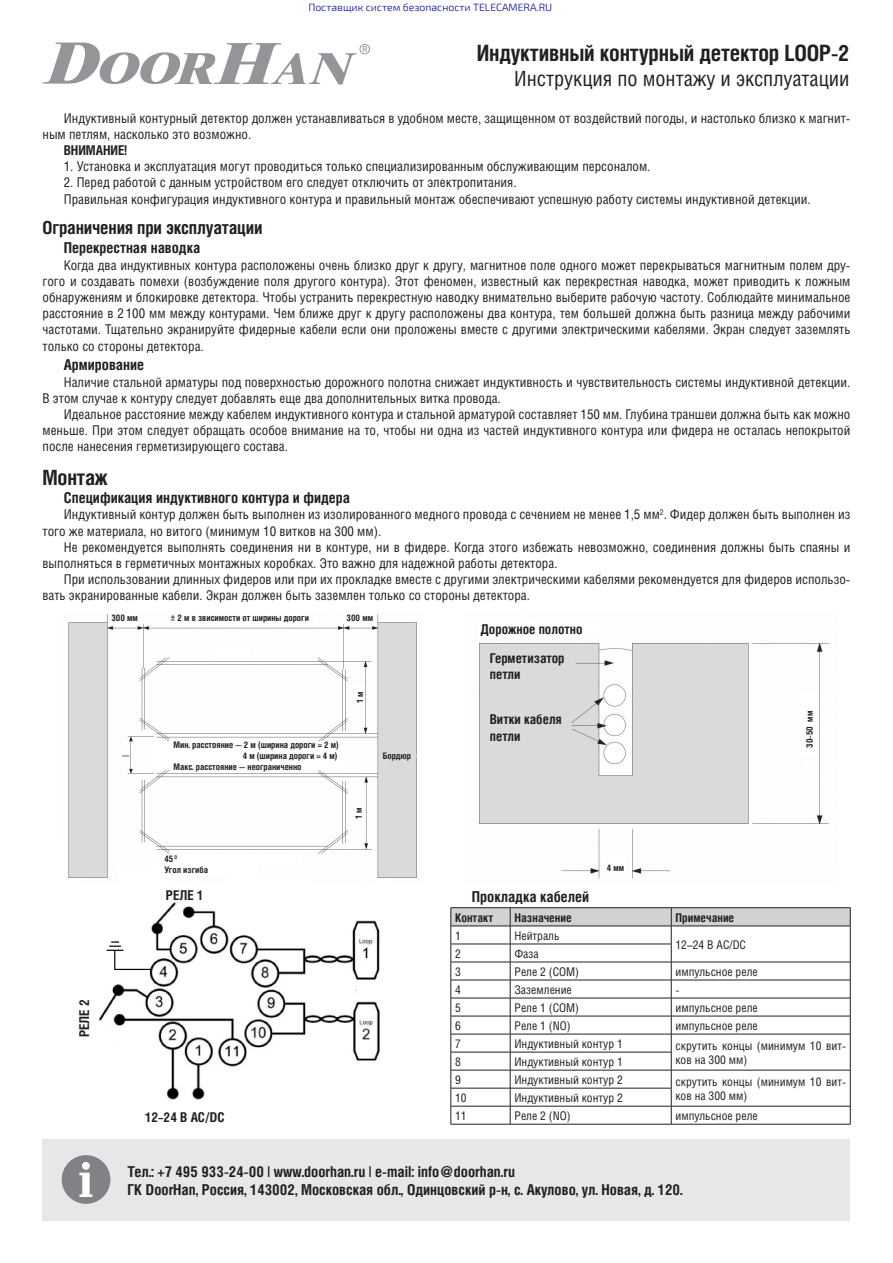
<style>
.page{position:relative;width:893px;height:1263px;background:#fff}
.page>*{position:absolute;margin:0;border:0;box-sizing:border-box;transform-origin:0 0}
.t1{font:700 22.5px "Helios Cond";letter-spacing:-.01em;color:#231f20}
.t2{font:21px "Helios Cond";color:#231f20}
.t3{font:700 21px "Helios Cond";letter-spacing:-.01em;color:#231f20}
.t4{font:700 18px "Helios Cond";letter-spacing:-.01em;color:#231f20}
.t5{font:700 15px/18px "Helios Cond";color:#231f20}
.t6{font:13.5px/16.2px "Helios Cond";color:#231f20}
.t7{font:700 13.5px/29.1px "Helios Cond";color:#231f20}
.t8{font:12px "Helios Cond";color:#231f20}
.t9{font:700 12px "Helios Cond";color:#231f20}
.t10{font:300 10.5px "Exo 2.0";color:#0000a0}
.t11{font:700 9px/10.8px "Helios Cond";color:#231f20}
</style>
<div class="page">
<svg style="left:43px;top:43px;width:327px;height:42px"></svg>
<div style="left:43px;top:1139px;width:807px;height:81px;background:#e6e7e9"></div>
<div style="left:62px;top:1155px;width:48px;height:49px;background:#808285;border-radius:50%"></div>
<svg style="left:79px;top:1173px;width:13px;height:24px"></svg>
<div style="left:82px;top:1162px;width:8px;height:8px;background:#fff;border-radius:50%"></div>
<img style="left:99px;top:902px;width:281px;height:198px">
<hr style="left:451px;top:907px;width:59px;height:1px;background:#231f20">
<hr style="left:510px;top:907px;width:161px;height:1px;background:#231f20">
<hr style="left:671px;top:907px;width:179px;height:1px;background:#231f20">
<svg style="left:451px;top:908px;width:400px;height:216px"></svg>
<hr style="left:451px;top:1124px;width:59px;height:1px;background:#231f20">
<hr style="left:510px;top:1124px;width:161px;height:1px;background:#231f20">
<hr style="left:671px;top:1124px;width:179px;height:1px;background:#231f20">
<img style="left:68px;top:614px;width:349px;height:265px">
<img style="left:479px;top:642px;width:350px;height:237px">
<p class="t10" style="left:308px;top:3px;width:245px">Поставщик систем безопасности TELECAMERA.RU</p>
<h1 class="t1" style="left:477px;top:39px;width:374px">Индуктивный контурный детектор LOOP-2</h1>
<h2 class="t2" style="left:514px;top:66px;width:337px">Инструкция по монтажу и эксплуатации</h2>
<p class="t6" style="left:43px;top:109px;width:809px;text-indent:21px">Индуктивный контурный детектор должен устанавливаться в удобном месте, защищенном от воздействий погоды, и настолько близко к магнит&shy;ным петлям, насколько это возможно.</p>
<p class="t7" style="left:64px;top:135px;width:65px">ВНИМАНИЕ!</p>
<p class="t6" style="left:64px;top:158px;width:588px">1. Установка и эксплуатация могут проводиться только специализированным обслуживающим персоналом.</p>
<p class="t6" style="left:64px;top:174px;width:748px">2. Перед работой с данным устройством его следует отключить от электропитания.<br>Правильная конфигурация индуктивного контура и правильный монтаж обеспечивают успешную работу системы индуктивной детекции.</p>
<h3 class="t4" style="left:43px;top:216px;width:221px">Ограничения при эксплуатации</h3>
<p class="t5" style="left:64px;top:239px;width:138px">Перекрестная наводка</p>
<p class="t6" style="left:43px;top:256px;width:809px;text-align:justify;text-indent:21px">Когда два индуктивных контура расположены очень близко друг к другу, магнитное поле одного может перекрываться магнитным полем дру&shy;гого и создавать помехи (возбуждение поля другого контура). Этот феномен, известный как перекрестная наводка, может приводить к ложным обнаружениям и блокировке детектора. Чтобы устранить перекрестную наводку внимательно выберите рабочую частоту. Соблюдайте минимальное расстояние в 2 100 мм между контурами. Чем ближе друг к другу расположены два контура, тем большей должна быть разница между рабочими частотами. Тщательно экранируйте фидерные кабели если они проложены вместе с другими электрическими кабелями. Экран следует заземлять только со стороны детектора.</p>
<p class="t5" style="left:64px;top:356px;width:82px">Армирование</p>
<p class="t6" style="left:43px;top:373px;width:809px;text-indent:21px">Наличие стальной арматуры под поверхностью дорожного полотна снижает индуктивность и чувствительность системы индуктивной детекции.<br>В этом случае к контуру следует добавлять еще два дополнительных витка провода.</p>
<p class="t6" style="left:43px;top:406px;width:809px;text-align:justify;text-indent:21px">Идеальное расстояние между кабелем индуктивного контура и стальной арматурой составляет 150 мм. Глубина траншеи должна быть как можно меньше. При этом следует обращать особое внимание на то, чтобы ни одна из частей индуктивного контура или фидера не осталась непокрытой после нанесения герметизирующего состава.</p>
<h2 class="t3" style="left:43px;top:465px;width:67px">Монтаж</h2>
<p class="t5" style="left:64px;top:488px;width:288px">Спецификация индуктивного контура и фидера</p>
<p class="t6" style="left:43px;top:506px;width:809px;text-indent:21px">Индуктивный контур должен быть выполнен из изолированного медного провода с сечением не менее 1,5 мм<sup>2</sup>. Фидер должен быть выполнен из того же материала, но витого (минимум 10 витков на 300 мм).</p>
<p class="t6" style="left:43px;top:539px;width:809px;text-indent:21px">Не рекомендуется выполнять соединения ни в контуре, ни в фидере. Когда этого избежать невозможно, соединения должны быть спаяны и выполняться в герметичных монтажных коробках. Это важно для надежной работы детектора.</p>
<p class="t6" style="left:43px;top:571px;width:809px;text-indent:21px">При использовании длинных фидеров или при их прокладке вместе с другими электрическими кабелями рекомендуется для фидеров использо&shy;вать экранированные кабели. Экран должен быть заземлен только со стороны детектора.</p>
<p class="t7" style="left:70px;top:1037px;width:40px;rotate:-90deg">РЕЛЕ 2</p>
<p class="t11" style="left:111px;top:612px;width:28px">300 мм</p>
<p class="t11" style="left:171px;top:612px;width:140px">± 2 м в звисимости от ширины дороги</p>
<p class="t11" style="left:347px;top:612px;width:28px">300 мм</p>
<p class="t11" style="left:174px;top:739px;width:167px">Мин. расстояние — 2 м (ширина дороги = 2 м)</p>
<p class="t11" style="left:243px;top:750px;width:96px">4 м (ширина дороги = 4 м)</p>
<p class="t11" style="left:174px;top:761px;width:129px">Макс. расстояние — неограниченно</p>
<p class="t11" style="left:164px;top:853px;width:45px">45 <sup>0<br></sup>Угол изгиба</p>
<p class="t7" style="left:166px;top:880px;width:39px">РЕЛЕ 1</p>
<p class="t11" style="left:354px;top:703px;width:13px;rotate:-90deg">1 м</p>
<p class="t11" style="left:353px;top:819px;width:13px;rotate:-90deg">1 м</p>
<p class="t11" style="left:383px;top:750px;width:30px">Бордюр</p>
<p class="t7" style="left:145px;top:1102px;width:81px">12–24 В AC/DC</p>
<p class="t7" style="left:490px;top:614px;width:94px;text-indent:-9px">Дорожное полотно<br>Герметизатор</p>
<p class="t7" style="left:490px;top:660px;width:32px">петли</p>
<p class="t7" style="left:490px;top:711px;width:73px;line-height:16.2px">Витки кабеля петли</p>
<p class="t11" style="left:607px;top:862px;width:19px">4 мм</p>
<p class="t11" style="left:804px;top:748px;width:38px;rotate:-90deg">30–50 мм</p>
<p class="t5" style="left:472px;top:887px;width:119px">Прокладка кабелей</p>
<p class="t9" style="left:455px;top:910px;width:40px">Контакт</p>
<p class="t9" style="left:514px;top:910px;width:59px">Назначение</p>
<p class="t9" style="left:675px;top:910px;width:60px">Примечание</p>
<p class="t8" style="left:455px;top:928px;width:7px">1</p>
<p class="t8" style="left:514px;top:928px;width:47px">Нейтраль</p>
<p class="t8" style="left:675px;top:937px;width:72px">12–24 В AC/DC</p>
<p class="t8" style="left:455px;top:946px;width:7px">2</p>
<p class="t8" style="left:514px;top:946px;width:26px">Фаза</p>
<p class="t8" style="left:455px;top:964px;width:7px">3</p>
<p class="t8" style="left:514px;top:964px;width:66px">Реле 2 (COM)</p>
<p class="t8" style="left:675px;top:964px;width:84px">импульсное реле</p>
<p class="t8" style="left:455px;top:982px;width:7px">4</p>
<p class="t8" style="left:514px;top:982px;width:59px">Заземление</p>
<p class="t8" style="left:675px;top:982px;width:6px">-</p>
<p class="t8" style="left:455px;top:1000px;width:7px">5</p>
<p class="t8" style="left:514px;top:1000px;width:66px">Реле 1 (COM)</p>
<p class="t8" style="left:675px;top:1000px;width:84px">импульсное реле</p>
<p class="t8" style="left:455px;top:1018px;width:7px">6</p>
<p class="t8" style="left:514px;top:1018px;width:58px">Реле 1 (NO)</p>
<p class="t8" style="left:675px;top:1018px;width:84px">импульсное реле</p>
<p class="t8" style="left:455px;top:1036px;width:7px">7</p>
<p class="t8" style="left:514px;top:1036px;width:110px">Индуктивный контур 1</p>
<p class="t8" style="left:675px;top:1038px;width:172px">скрутить концы (минимум 10 вит-</p>
<p class="t8" style="left:455px;top:1054px;width:7px">8</p>
<p class="t8" style="left:514px;top:1054px;width:110px">Индуктивный контур 1</p>
<p class="t8" style="left:675px;top:1052px;width:73px">ков на 300 мм)</p>
<p class="t8" style="left:455px;top:1072px;width:7px">9</p>
<p class="t8" style="left:514px;top:1072px;width:110px">Индуктивный контур 2</p>
<p class="t8" style="left:675px;top:1074px;width:172px">скрутить концы (минимум 10 вит-</p>
<p class="t8" style="left:455px;top:1090px;width:13px">10</p>
<p class="t8" style="left:514px;top:1090px;width:110px">Индуктивный контур 2</p>
<p class="t8" style="left:675px;top:1088px;width:73px">ков на 300 мм)</p>
<p class="t8" style="left:455px;top:1108px;width:13px">11</p>
<p class="t8" style="left:514px;top:1108px;width:58px">Реле 2 (NO)</p>
<p class="t8" style="left:675px;top:1108px;width:84px">импульсное реле</p>
<p class="t5" style="left:128px;top:1162px;width:557px">Тел.: +7 495 933-24-00 | www.doorhan.ru | e-mail: info@doorhan.ru<br>ГК DoorHan, Россия, 143002, Московская обл., Одинцовский р-н, с. Акулово, ул. Новая, д. 120.</p>
</div>
